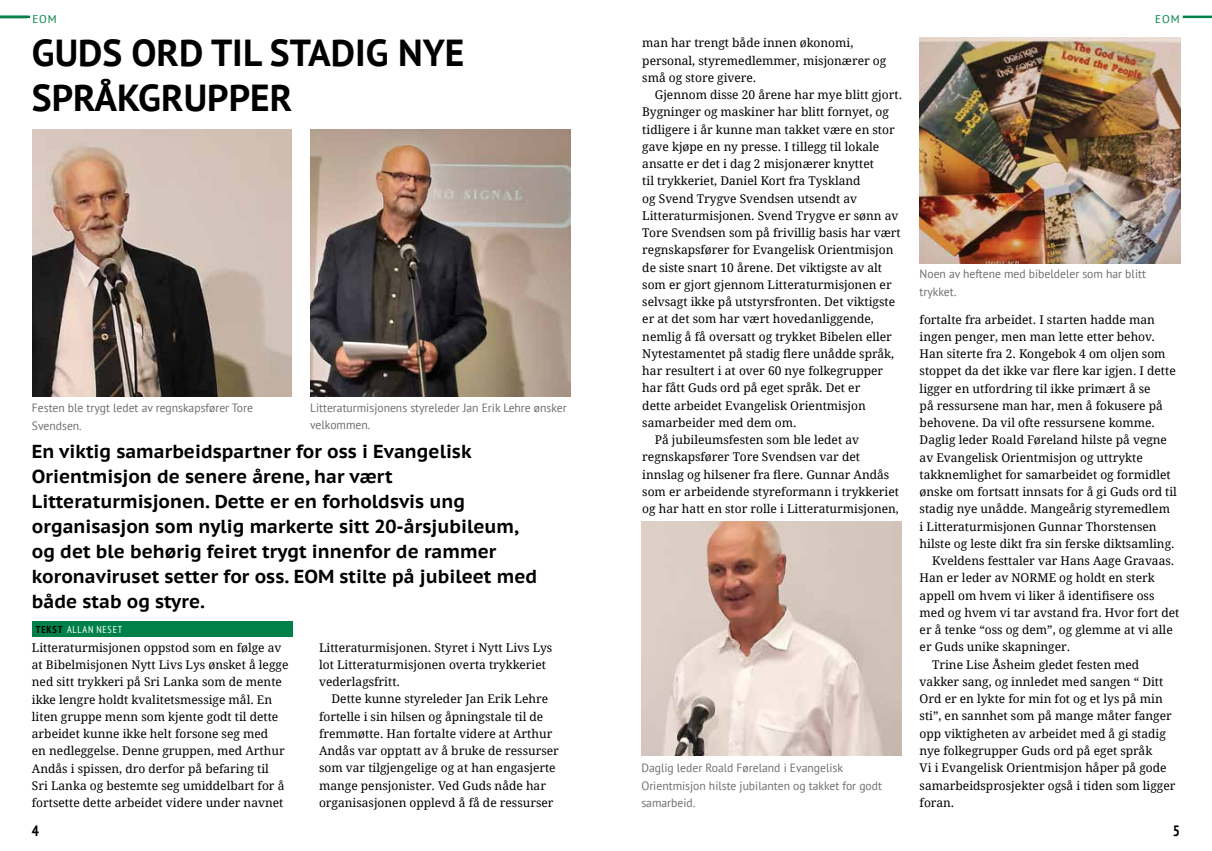
<style>
.page{position:relative;width:1212px;height:851px;background:#fff}
.page>*{position:absolute;margin:0;border:0;box-sizing:border-box;transform-origin:0 0}
.t1{font:700 37.5px/45px "PT Sans";color:#000}
.t2{font:700 18.75px/25px "PT Sans Caption";color:#000}
.t3{font:700 condensed 15px "PT Sans";color:#000}
.t4{font:12px/17.2px "Droid Serif";color:#000}
.t5{font:12px/17.8px "PT Sans";color:#6e6e6e}
.t6{font:11.25px "PT Sans";letter-spacing:.08em;color:#008149}
.t7{font:condensed 10px "PT Sans";letter-spacing:.08em;color:#fff}
.s1{font-weight:700;color:#000}
</style>
<div class="page">
<hr style="left:1183px;top:16px;width:29px;height:2px;background:#008149">
<hr style="left:0;top:16px;width:30px;height:2px;background:#008149">
<img style="left:33px;top:129px;width:258px;height:268px">
<img style="left:919px;top:37px;width:261px;height:226px">
<img style="left:310px;top:129px;width:260px;height:267px">
<img style="left:641px;top:522px;width:261px;height:233px">
<div style="left:32px;top:621px;width:260px;height:16px;background:#008149"></div>
<p class="t6" style="left:32px;top:12px;width:26px">EOM</p>
<p class="t6" style="left:1155px;top:11px;width:26px">EOM</p>
<h1 class="t1" style="left:32px;top:30px;width:434px">GUDS ORD TIL STADIG NYE<br>SPRÅKGRUPPER</h1>
<p class="t4" style="left:642px;top:34px;width:245px">man har trengt både innen økonomi, personal, styremedlemmer, misjonærer og små og store givere.</p>
<p class="t4" style="left:655px;top:86px;width:249px">Gjennom disse 20 årene har mye blitt gjort.</p>
<p class="t4" style="left:642px;top:103px;width:248px">Bygninger og maskiner har blitt fornyet, og</p>
<p class="t4" style="left:642px;top:120px;width:254px">tidligere i år kunne man takket være en stor</p>
<p class="t4" style="left:642px;top:137px;width:239px">gave kjøpe en ny presse. I tillegg til lokale</p>
<p class="t4" style="left:642px;top:155px;width:233px">ansatte er det i dag 2 misjonærer knyttet</p>
<p class="t4" style="left:642px;top:172px;width:220px">til trykkeriet, Daniel Kort fra Tyskland</p>
<p class="t4" style="left:642px;top:189px;width:216px">og Svend Trygve Svendsen utsendt av</p>
<p class="t4" style="left:642px;top:206px;width:258px">Litteraturmisjonen. Svend Trygve er sønn av</p>
<p class="t4" style="left:642px;top:224px;width:260px">Tore Svendsen som på frivillig basis har vært</p>
<p class="t4" style="left:642px;top:241px;width:253px">regnskapsfører for Evangelisk Orientmisjon</p>
<p class="t4" style="left:642px;top:258px;width:241px">de siste snart 10 årene. Det viktigste av alt</p>
<p class="t4" style="left:642px;top:275px;width:251px">som er gjort gjennom Litteraturmisjonen er</p>
<p class="t4" style="left:642px;top:293px;width:254px">selvsagt ikke på utstyrsfronten. Det viktigste</p>
<p class="t4" style="left:642px;top:310px;width:233px">er at det som har vært hovedanliggende,</p>
<p class="t4" style="left:642px;top:327px;width:251px">nemlig å få oversatt og trykket Bibelen eller</p>
<p class="t4" style="left:642px;top:344px;width:253px">Nytestamentet på stadig flere unådde språk,</p>
<p class="t4" style="left:642px;top:362px;width:242px">har resultert i at over 60 nye folkegrupper</p>
<p class="t4" style="left:642px;top:379px;width:220px">har fått Guds ord på eget språk. Det er</p>
<p class="t4" style="left:642px;top:396px;width:225px">dette arbeidet Evangelisk Orientmisjon</p>
<p class="t4" style="left:642px;top:413px;width:156px">samarbeider med dem om.</p>
<p class="t4" style="left:655px;top:431px;width:206px">På jubileumsfesten som ble ledet av</p>
<p class="t4" style="left:642px;top:448px;width:219px">regnskapsfører Tore Svendsen var det</p>
<p class="t4" style="left:642px;top:465px;width:248px">innslag og hilsener fra flere. Gunnar Andås</p>
<p class="t4" style="left:642px;top:482px;width:258px">som er arbeidende styreformann i trykkeriet</p>
<p class="t4" style="left:642px;top:500px;width:258px">og har hatt en stor rolle i Litteraturmisjonen,</p>
<p class="t5" style="left:919px;top:264px;width:228px">Noen av heftene med bibeldeler som har blitt trykket.</p>
<p class="t4" style="left:919px;top:310px;width:237px">fortalte fra arbeidet. I starten hadde man</p>
<p class="t4" style="left:919px;top:327px;width:237px">ingen penger, men man lette etter behov.</p>
<p class="t4" style="left:919px;top:345px;width:247px">Han siterte fra 2. Kongebok 4 om oljen som</p>
<p class="t4" style="left:919px;top:362px;width:258px">stoppet da det ikke var flere kar igjen. I dette</p>
<p class="t4" style="left:919px;top:379px;width:233px">ligger en utfordring til ikke primært å se</p>
<p class="t4" style="left:919px;top:396px;width:245px">på ressursene man har, men å fokusere på</p>
<p class="t4" style="left:919px;top:414px;width:237px">behovene. Da vil ofte ressursene komme.</p>
<p class="t4" style="left:919px;top:431px;width:249px">Daglig leder Roald Føreland hilste på vegne</p>
<p class="t4" style="left:919px;top:448px;width:225px">av Evangelisk Orientmisjon og uttrykte</p>
<p class="t4" style="left:919px;top:465px;width:253px">takknemlighet for samarbeidet og formidlet</p>
<p class="t4" style="left:919px;top:483px;width:259px">ønske om fortsatt innsats for å gi Guds ord til</p>
<p class="t4" style="left:919px;top:500px;width:252px">stadig nye unådde. Mangeårig styremedlem</p>
<p class="t4" style="left:919px;top:517px;width:239px">i Litteraturmisjonen Gunnar Thorstensen</p>
<p class="t4" style="left:919px;top:534px;width:256px">hilste og leste dikt fra sin ferske diktsamling.</p>
<p class="t4" style="left:932px;top:552px;width:244px">Kveldens festtaler var Hans Aage Gravaas.</p>
<p class="t4" style="left:919px;top:569px;width:237px">Han er leder av NORME og holdt en sterk</p>
<p class="t4" style="left:919px;top:586px;width:236px">appell om hvem vi liker å identifisere oss</p>
<p class="t4" style="left:919px;top:603px;width:261px">med og hvem vi tar avstand fra. Hvor fort det</p>
<p class="t4" style="left:919px;top:621px;width:255px">er å tenke “oss og dem”, og glemme at vi alle</p>
<p class="t4" style="left:919px;top:638px;width:152px">er Guds unike skapninger.</p>
<p class="t4" style="left:932px;top:655px;width:209px">Trine Lise Åsheim gledet festen med</p>
<p class="t4" style="left:919px;top:672px;width:245px">vakker sang, og innledet med sangen “ Ditt</p>
<p class="t4" style="left:919px;top:689px;width:245px">Ord er en lykte for min fot og et lys på min</p>
<p class="t4" style="left:919px;top:707px;width:254px">sti”, en sannhet som på mange måter fanger</p>
<p class="t4" style="left:919px;top:724px;width:248px">opp viktigheten av arbeidet med å gi stadig</p>
<p class="t4" style="left:919px;top:741px;width:234px">nye folkegrupper Guds ord på eget språk</p>
<p class="t4" style="left:919px;top:758px;width:249px">Vi i Evangelisk Orientmisjon håper på gode</p>
<p class="t4" style="left:919px;top:776px;width:257px">samarbeidsprosjekter også i tiden som ligger</p>
<p class="t4" style="left:919px;top:793px;width:36px">foran.</p>
<p class="t5" style="left:310px;top:398px;width:258px">Litteraturmisjonens styreleder Jan Erik Lehre ønsker velkommen.</p>
<p class="t5" style="left:32px;top:399px;width:223px">Festen ble trygt ledet av regnskapsfører Tore<br>Svendsen.</p>
<p class="t2" style="left:32px;top:438px;width:507px">En viktig samarbeidspartner for oss i Evangelisk Orientmisjon de senere årene, har vært Litteraturmisjonen. Dette er en forholdsvis ung organisasjon som nylig markerte sitt 20-årsjubileum, og det ble behørig feiret trygt innenfor de rammer koronaviruset setter for oss. EOM stilte på jubileet med både stab og styre.</p>
<p class="t7" style="left:36px;top:623px;width:88px"><span class="s1">TEKST</span> ALLAN NESET</p>
<p class="t4" style="left:32px;top:638px;width:258px">Litteraturmisjonen oppstod som en følge av at Bibelmisjonen Nytt Livs Lys ønsket å legge ned sitt trykkeri på Sri Lanka som de mente ikke lengre holdt kvalitetsmessige mål. En liten gruppe menn som kjente godt til dette arbeidet kunne ikke helt forsone seg med<br>en nedleggelse. Denne gruppen, med Arthur Andås i spissen, dro derfor på befaring til<br>Sri Lanka og bestemte seg umiddelbart for å fortsette dette arbeidet videre under navnet</p>
<p class="t4" style="left:319px;top:638px;width:235px">Litteraturmisjonen. Styret i Nytt Livs Lys lot Litteraturmisjonen overta trykkeriet vederlagsfritt.</p>
<p class="t4" style="left:319px;top:690px;width:241px;text-indent:12px">Dette kunne styreleder Jan Erik Lehre fortelle i sin hilsen og åpningstale til de fremmøtte. Han fortalte videre at Arthur Andås var opptatt av å bruke de ressurser som var tilgjengelige og at han engasjerte mange pensjonister. Ved Guds nåde har organisasjonen opplevd å få de ressurser</p>
<p class="t5" style="left:641px;top:758px;width:242px">Daglig leder Roald Føreland i Evangelisk<br>Orientmisjon hilste jubilanten og takket for godt samarbeid.</p>
<p class="t3" style="left:32px;top:820px;width:9px">4</p>
<p class="t3" style="left:1173px;top:820px;width:9px">5</p>
</div>
